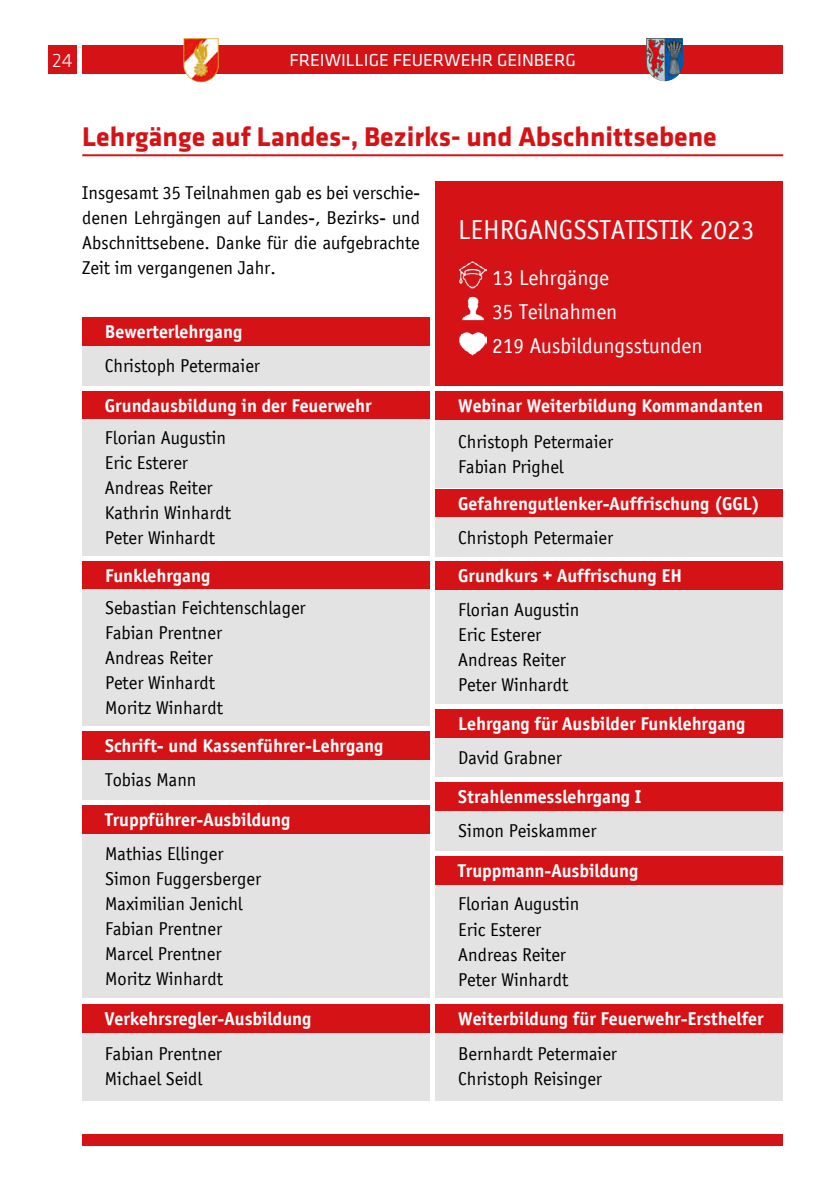
<style>
.page{position:relative;width:840px;height:1191px;background:#fff}
.page>*{position:absolute;margin:0;border:0;box-sizing:border-box;transform-origin:0 0}
.t1{font:700 28px "Klavika";color:#d51317}
.t2{font:28px "Officina Sans";color:#fff}
.t3{font:22px/34px "Officina Sans";color:#fff}
.t4{font:300 20px "Klavika";color:#fff}
.t5{font:19px/25px "Officina Sans";color:#000}
.t6{font:700 19px "Officina Sans";color:#fff}
.t7{font:18px "Klavika";color:#fff}
</style>
<div class="page">
<div style="left:82px;top:1134px;width:700px;height:11px;background:#d51317"></div>
<div style="left:82px;top:45px;width:700px;height:29px;background:#d51317"></div>
<div style="left:48px;top:45px;width:29px;height:29px;background:#d51317"></div>
<img style="left:646px;top:38px;width:36px;height:43px">
<img style="left:183px;top:38px;width:35px;height:44px">
<hr style="left:82px;top:154px;width:700px;height:2px;background:#d51317">
<div style="left:435px;top:181px;width:347px;height:205px;background:#d51317"></div>
<img style="left:458px;top:261px;width:28px;height:28px">
<img style="left:462px;top:296px;width:22px;height:25px">
<img style="left:458px;top:332px;width:28px;height:24px">
<div style="left:82px;top:317px;width:347px;height:29px;background:#d51317"></div>
<div style="left:82px;top:346px;width:347px;height:40px;background:#e3e3e3"></div>
<div style="left:82px;top:731px;width:348px;height:29px;background:#d51317"></div>
<div style="left:82px;top:760px;width:348px;height:39px;background:#e3e3e3"></div>
<div style="left:82px;top:391px;width:347px;height:29px;background:#d51317"></div>
<div style="left:82px;top:420px;width:347px;height:136px;background:#e3e3e3"></div>
<div style="left:82px;top:561px;width:348px;height:29px;background:#d51317"></div>
<div style="left:82px;top:590px;width:348px;height:136px;background:#e3e3e3"></div>
<div style="left:82px;top:833px;width:348px;height:165px;background:#e3e3e3"></div>
<div style="left:82px;top:805px;width:348px;height:28px;background:#d51317"></div>
<div style="left:82px;top:1032px;width:347px;height:68px;background:#e3e3e3"></div>
<div style="left:82px;top:1003px;width:347px;height:29px;background:#d51317"></div>
<div style="left:435px;top:590px;width:347px;height:113px;background:#e3e3e3"></div>
<div style="left:435px;top:561px;width:347px;height:29px;background:#d51317"></div>
<div style="left:435px;top:737px;width:347px;height:40px;background:#e3e3e3"></div>
<div style="left:435px;top:709px;width:347px;height:28px;background:#d51317"></div>
<div style="left:435px;top:811px;width:347px;height:39px;background:#e3e3e3"></div>
<div style="left:435px;top:782px;width:347px;height:29px;background:#d51317"></div>
<div style="left:435px;top:884px;width:347px;height:114px;background:#e3e3e3"></div>
<div style="left:435px;top:856px;width:347px;height:28px;background:#d51317"></div>
<div style="left:435px;top:420px;width:347px;height:68px;background:#e3e3e3"></div>
<div style="left:435px;top:391px;width:347px;height:29px;background:#d51317"></div>
<div style="left:435px;top:1032px;width:347px;height:68px;background:#e3e3e3"></div>
<div style="left:435px;top:1003px;width:347px;height:29px;background:#d51317"></div>
<div style="left:435px;top:489px;width:347px;height:28px;background:#d51317"></div>
<div style="left:435px;top:517px;width:347px;height:40px;background:#e3e3e3"></div>
<p class="t4" style="left:52px;top:50px;width:22px">24</p>
<p class="t7" style="left:289px;top:51px;width:288px">FREIWILLIGE FEUERWEHR GEINBERG</p>
<h1 class="t1" style="left:82px;top:121px;width:635px">Lehrgänge auf Landes-, Bezirks- und Abschnittsebene</h1>
<p class="t5" style="left:82px;top:180px;width:339px;text-align:justify">Insgesamt 35 Teilnahmen gab es bei verschie&shy;denen Lehrgängen auf Landes-, Bezirks- und Abschnittsebene. Danke für die aufgebrachte Zeit im vergangenen Jahr.</p>
<p class="t6" style="left:105px;top:320px;width:139px">Bewerterlehrgang</p>
<p class="t5" style="left:105px;top:354px;width:156px">Christoph Petermaier</p>
<p class="t6" style="left:105px;top:394px;width:268px">Grundausbildung in der Feuerwehr</p>
<p class="t5" style="left:105px;top:426px;width:127px">Florian Augustin<br>Eric Esterer<br>Andreas Reiter<br>Kathrin Winhardt<br>Peter Winhardt</p>
<p class="t6" style="left:105px;top:564px;width:106px">Funklehrgang</p>
<p class="t5" style="left:105px;top:596px;width:202px">Sebastian Feichtenschlager<br>Fabian Prentner<br>Andreas Reiter<br>Peter Winhardt<br>Moritz Winhardt</p>
<p class="t6" style="left:105px;top:734px;width:279px">Schrift- und Kassenführer-Lehrgang</p>
<p class="t5" style="left:105px;top:768px;width:93px">Tobias Mann</p>
<p class="t6" style="left:105px;top:808px;width:187px">Truppführer-Ausbildung</p>
<p class="t5" style="left:105px;top:841px;width:157px">Mathias Ellinger<br>Simon Fuggersberger<br>Maximilian Jenichl<br>Fabian Prentner<br>Marcel Prentner<br>Moritz Winhardt</p>
<p class="t6" style="left:105px;top:1006px;width:208px">Verkehrsregler-Ausbildung</p>
<p class="t5" style="left:105px;top:1041px;width:118px">Fabian Prentner<br>Michael Seidl</p>
<h1 class="t2" style="left:458px;top:215px;width:297px">LEHRGANGSSTATISTIK 2023</h1>
<p class="t3" style="left:492px;top:261px;width:212px">13 Lehrgänge<br>35 Teilnahmen<br>219 Ausbildungsstunden</p>
<p class="t6" style="left:458px;top:394px;width:306px">Webinar Weiterbildung Kommandanten</p>
<p class="t5" style="left:458px;top:429px;width:156px">Christoph Petermaier<br>Fabian Prighel</p>
<p class="t6" style="left:458px;top:492px;width:303px">Gefahrengutlenker-Auffrischung (GGL)</p>
<p class="t5" style="left:458px;top:525px;width:156px">Christoph Petermaier</p>
<p class="t6" style="left:458px;top:564px;width:225px">Grundkurs + Auffrischung EH</p>
<p class="t5" style="left:458px;top:597px;width:123px">Florian Augustin<br>Eric Esterer<br>Andreas Reiter<br>Peter Winhardt</p>
<p class="t6" style="left:458px;top:712px;width:288px">Lehrgang für Ausbilder Funklehrgang</p>
<p class="t5" style="left:458px;top:745px;width:105px">David Grabner</p>
<p class="t6" style="left:458px;top:785px;width:184px">Strahlenmesslehrgang I</p>
<p class="t5" style="left:458px;top:819px;width:140px">Simon Peiskammer</p>
<p class="t6" style="left:458px;top:859px;width:181px">Truppmann-Ausbildung</p>
<p class="t5" style="left:458px;top:892px;width:123px">Florian Augustin<br>Eric Esterer<br>Andreas Reiter<br>Peter Winhardt</p>
<p class="t6" style="left:458px;top:1006px;width:306px">Weiterbildung für Feuerwehr-Ersthelfer</p>
<p class="t5" style="left:458px;top:1041px;width:160px">Bernhardt Petermaier<br>Christoph Reisinger</p>
</div>
